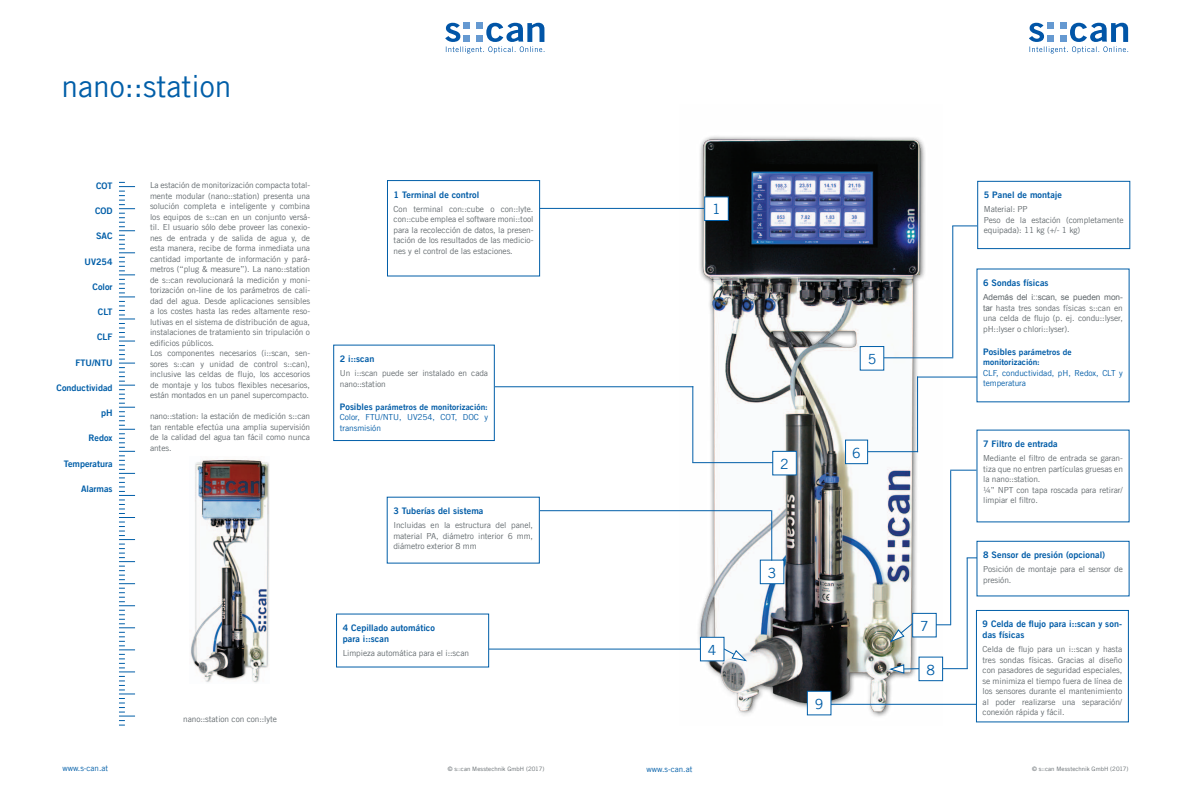
<style>
.page{position:relative;width:1191px;height:794px;background:#fff}
.page>*{position:absolute;margin:0;border:0;box-sizing:border-box;transform-origin:0 0}
.t1{font:30px "Trade Gothic LT Com";color:#015ea8}
.t2{font:14px "Trade Gothic LT Com";color:#015ea8}
.t3{font:9px/10.5px "Trade Gothic LT Com Bd 2";letter-spacing:.01em;color:#015ca7}
.t4{font:9px "Trade Gothic LT Com Bd 2";color:#015ea8}
.t5{font:8.3px/10.5px "Trade Gothic LT Com";letter-spacing:-.01em;color:#62696d}
.t6{font:8.3px/10.5px "Trade Gothic LT Com";letter-spacing:-.01em;color:#015ca7}
.t7{font:8.3px/10.5px "Trade Gothic LT Com Bd 2";letter-spacing:.015em;color:#015ca7}
.t8{font:8.3px "Arial";letter-spacing:-.01em;color:#62696d}
.t9{font:8px "Trade Gothic LT Com";color:#015ea8}
.t10{font:6px "Trade Gothic LT Com";letter-spacing:.01em;color:#62696d}
.s1{font-size:9px}
.s2{font-family:"Arial"}
</style>
<div class="page">
<svg style="left:445px;top:23px;width:99px;height:30px"></svg>
<svg style="left:1029px;top:23px;width:99px;height:30px"></svg>
<img style="left:679px;top:136px;width:263px;height:581px">
<svg style="left:936px;top:624px;width:14px;height:1px"></svg>
<hr style="left:876px;top:357px;width:77px;height:1px;background:#015ea8">
<svg style="left:889px;top:621px;width:25px;height:22px"></svg>
<hr style="left:952px;top:226px;width:1px;height:131px;background:#015ea8">
<hr style="left:860px;top:451px;width:58px;height:1px;background:#015ea8">
<svg style="left:950px;top:469px;width:26px;height:1px"></svg>
<hr style="left:917px;top:376px;width:75px;height:1px;background:#015ea8">
<hr style="left:917px;top:376px;width:1px;height:76px;background:#015ea8">
<hr style="left:950px;top:470px;width:1px;height:155px;background:#015ea8">
<svg style="left:952px;top:225px;width:25px;height:1px"></svg>
<hr style="left:810px;top:704px;width:176px;height:1px;background:#015ea8">
<div style="left:977px;top:269px;width:152px;height:133px;background:#fff"></div>
<div style="left:845px;top:440px;width:22px;height:23px;background:#fff"></div>
<div style="left:845px;top:439px;width:23px;height:25px;border:1px solid #015ea8"></div>
<div style="left:807px;top:691px;width:24px;height:24px;background:#fff"></div>
<div style="left:807px;top:691px;width:24px;height:24px;border:1px solid #015ea8"></div>
<div style="left:912px;top:613px;width:24px;height:24px;background:#fff"></div>
<div style="left:912px;top:613px;width:24px;height:24px;border:1px solid #015ea8"></div>
<div style="left:977px;top:181px;width:153px;height:68px;border:1px solid #015ea8"></div>
<svg style="left:889px;top:663px;width:29px;height:11px"></svg>
<svg style="left:943px;top:668px;width:23px;height:1px"></svg>
<hr style="left:966px;top:558px;width:1px;height:111px;background:#015ea8">
<div style="left:919px;top:657px;width:23px;height:23px;background:#fff"></div>
<div style="left:918px;top:656px;width:25px;height:25px;border:1px solid #015ea8"></div>
<div style="left:976px;top:610px;width:152px;height:112px;background:#fff"></div>
<div style="left:976px;top:610px;width:152px;height:112px;border:1px solid #015ea8"></div>
<img style="left:190px;top:459px;width:79px;height:224px">
<div style="left:976px;top:541px;width:153px;height:55px;border:1px solid #015ea8"></div>
<div style="left:860px;top:346px;width:23px;height:24px;background:#fff"></div>
<hr style="left:408px;top:208px;width:309px;height:1px;background:#015ea8">
<svg style="left:719px;top:646px;width:28px;height:16px"></svg>
<hr style="left:437px;top:648px;width:279px;height:1px;background:#015ea8">
<hr style="left:531px;top:510px;width:240px;height:1px;background:#015ea8">
<div style="left:704px;top:197px;width:24px;height:23px;background:#fff"></div>
<div style="left:704px;top:196px;width:25px;height:25px;border:1px solid #015ea8"></div>
<div style="left:387px;top:181px;width:152px;height:95px;background:#fff"></div>
<div style="left:387px;top:180px;width:153px;height:96px;border:1px solid #015ea8"></div>
<hr style="left:480px;top:386px;width:213px;height:1px;background:#015ea8">
<div style="left:760px;top:560px;width:24px;height:23px;background:#fff"></div>
<div style="left:760px;top:559px;width:24px;height:25px;border:1px solid #015ea8"></div>
<div style="left:700px;top:637px;width:24px;height:24px;background:#fff"></div>
<div style="left:700px;top:637px;width:24px;height:24px;border:1px solid #015ea8"></div>
<hr style="left:692px;top:386px;width:1px;height:76px;background:#015ea8">
<hr style="left:692px;top:462px;width:83px;height:1px;background:#015ea8">
<div style="left:772px;top:451px;width:24px;height:24px;background:#fff"></div>
<div style="left:772px;top:451px;width:25px;height:24px;border:1px solid #015ea8"></div>
<div style="left:387px;top:497px;width:152px;height:66px;background:#fff"></div>
<div style="left:336px;top:614px;width:152px;height:53px;background:#fff"></div>
<div style="left:334px;top:345px;width:160px;height:95px;background:#fff"></div>
<div style="left:333px;top:344px;width:162px;height:97px;border:1px solid #015ea8"></div>
<hr style="left:771px;top:510px;width:1px;height:50px;background:#015ea8">
<svg style="left:119px;top:182px;width:16px;height:544px"></svg>
<h1 class="t1" style="left:61px;top:68px;width:171px">nano::station</h1>
<p class="t4" style="left:96px;top:180px;width:18px">COT</p>
<p class="t4" style="left:95px;top:205px;width:19px">COD</p>
<p class="t4" style="left:96px;top:231px;width:18px">SAC</p>
<p class="t4" style="left:85px;top:256px;width:29px">UV254</p>
<p class="t4" style="left:93px;top:281px;width:21px">Color</p>
<p class="t4" style="left:98px;top:306px;width:16px">CLT</p>
<p class="t4" style="left:97px;top:332px;width:17px">CLF</p>
<p class="t4" style="left:76px;top:357px;width:39px">FTU/NTU</p>
<p class="t4" style="left:57px;top:382px;width:58px">Conductividad</p>
<p class="t4" style="left:101px;top:407px;width:13px">pH</p>
<p class="t4" style="left:89px;top:433px;width:26px">Redox</p>
<p class="t4" style="left:64px;top:458px;width:50px">Temperatura</p>
<p class="t4" style="left:81px;top:483px;width:33px">Alarmas</p>
<p class="t5" style="left:150px;top:180px;width:162px">La estación de monitorización compacta total&shy;mente modular (nano::station) presenta una solución completa e inteligente y combina los equipos de s::can en un conjunto versá&shy;til. El usuario sólo debe proveer las conexio&shy;nes de entrada y de salida de agua y, de esta manera, recibe de forma inmediata una cantidad importante de información y pará&shy;metros (“plug &amp; measure”). La nano::station de s::can revolucionará la medición y moni&shy;torización on-line de los parámetros de cali&shy;dad del agua. Desde aplicaciones sensibles a los costes hasta las redes altamente reso&shy;lutivas en el sistema de distribución de agua, instalaciones de tratamiento sin tripulación o edificios públicos.<br>Los componentes necesarios (i::scan, sen&shy;sores s::can y unidad de control s::can), inclusive las celdas de flujo, los accesorios de montaje y los tubos flexibles necesarios, están montados en un panel supercompacto.</p>
<p class="t5" style="left:150px;top:411px;width:162px;text-align:justify">nano::station: la estación de medición s::can tan rentable efectúa una amplia supervisión de la calidad del agua tan fácil como nunca antes.</p>
<p class="t5" style="left:183px;top:714px;width:95px">nano::station con con::lyte</p>
<p class="t3" style="left:394px;top:189px;width:87px">1 Terminal de control</p>
<p class="t5" style="left:394px;top:203px;width:141px;text-align:justify">Con terminal con::cube o con::lyte. con::cube emplea el software moni::tool para la recolección de datos, la presen&shy;tación de los resultados de las medicio&shy;nes y el control de las estaciones.</p>
<p class="t3" style="left:340px;top:353px;width:36px">2 i::scan</p>
<p class="t5" style="left:340px;top:368px;width:150px">Un i::scan puede ser instalado en cada nano::station</p>
<p class="t7" style="left:340px;top:401px;width:149px"><span class="s1">Posibles</span> parámetros de monitorización:</p>
<p class="t6" style="left:340px;top:412px;width:150px">Color, FTU/NTU, UV254, COT, DOC y transmisión</p>
<p class="t3" style="left:393px;top:505px;width:92px">3 Tuberías del sistema</p>
<p class="t5" style="left:393px;top:520px;width:141px;text-align:justify">Incluidas en la estructura del panel, material PA, diámetro interior 6 mm, diámetro exterior 8 mm</p>
<p class="t3" style="left:343px;top:622px;width:94px">4 Cepillado automático para i::scan</p>
<p class="t5" style="left:343px;top:647px;width:128px">Limpieza automática para el i::scan</p>
<h2 class="t2" style="left:712px;top:201px;width:10px">1</h2>
<h2 class="t2" style="left:708px;top:641px;width:10px">4</h2>
<h2 class="t2" style="left:780px;top:455px;width:10px">2</h2>
<h2 class="t2" style="left:768px;top:564px;width:10px">3</h2>
<h2 class="t2" style="left:867px;top:350px;width:10px">5</h2>
<h2 class="t2" style="left:852px;top:444px;width:10px">6</h2>
<h2 class="t2" style="left:815px;top:695px;width:10px">9</h2>
<h2 class="t2" style="left:920px;top:617px;width:10px">7</h2>
<h2 class="t2" style="left:926px;top:661px;width:10px">8</h2>
<p class="t3" style="left:983px;top:190px;width:80px">5 Panel de montaje</p>
<p class="t5" style="left:983px;top:204px;width:141px">Material: PP<br>Peso de la estación (completamente equipada): 11 kg (+/- 1 kg)</p>
<p class="t3" style="left:983px;top:277px;width:67px">6 Sondas físicas</p>
<p class="t8" style="left:983px;top:292px;width:141px">Además del i::scan, se pueden mon-</p>
<p class="t5" style="left:983px;top:302px;width:141px;text-align:justify"><span class="s2">tar</span> hasta tres sondas físicas s::can en una celda de flujo (p. ej. condu::lyser, pH::lyser o chlori::lyser).</p>
<p class="t7" style="left:983px;top:346px;width:90px"><span class="s1">Posibles</span> parámetros de monitorización:</p>
<p class="t6" style="left:983px;top:367px;width:141px">CLF, conductividad, pH, Redox, CLT y temperatura</p>
<p class="t3" style="left:983px;top:438px;width:76px">7 Filtro de entrada</p>
<p class="t5" style="left:983px;top:453px;width:141px">Mediante el filtro de entrada se garan&shy;tiza que no entren partículas gruesas en la nano::station.<br>¼” NPT con tapa roscada para retirar/ limpiar el filtro.</p>
<p class="t3" style="left:983px;top:549px;width:124px">8 Sensor de presión (opcional)</p>
<p class="t5" style="left:983px;top:564px;width:141px">Posición de montaje para el sensor de presión.</p>
<p class="t3" style="left:982px;top:619px;width:141px">9 Celda de flujo para i::scan y son&shy;das físicas</p>
<p class="t5" style="left:982px;top:644px;width:141px;text-align:justify">Celda de flujo para un i::scan y hasta tres sondas físicas. Gracias al diseño con pasadores de seguridad especiales, se minimiza el tiempo fuera de línea de los sensores durante el mantenimiento al poder realizarse una separación/ conexión rápida y fácil.</p>
<p class="t9" style="left:62px;top:763px;width:47px">www.s-can.at</p>
<p class="t10" style="left:448px;top:765px;width:98px">© s::can Messtechnik GmbH (2017)</p>
<p class="t9" style="left:646px;top:764px;width:47px">www.s-can.at</p>
<p class="t10" style="left:1032px;top:765px;width:98px">© s::can Messtechnik GmbH (2017)</p>
</div>
